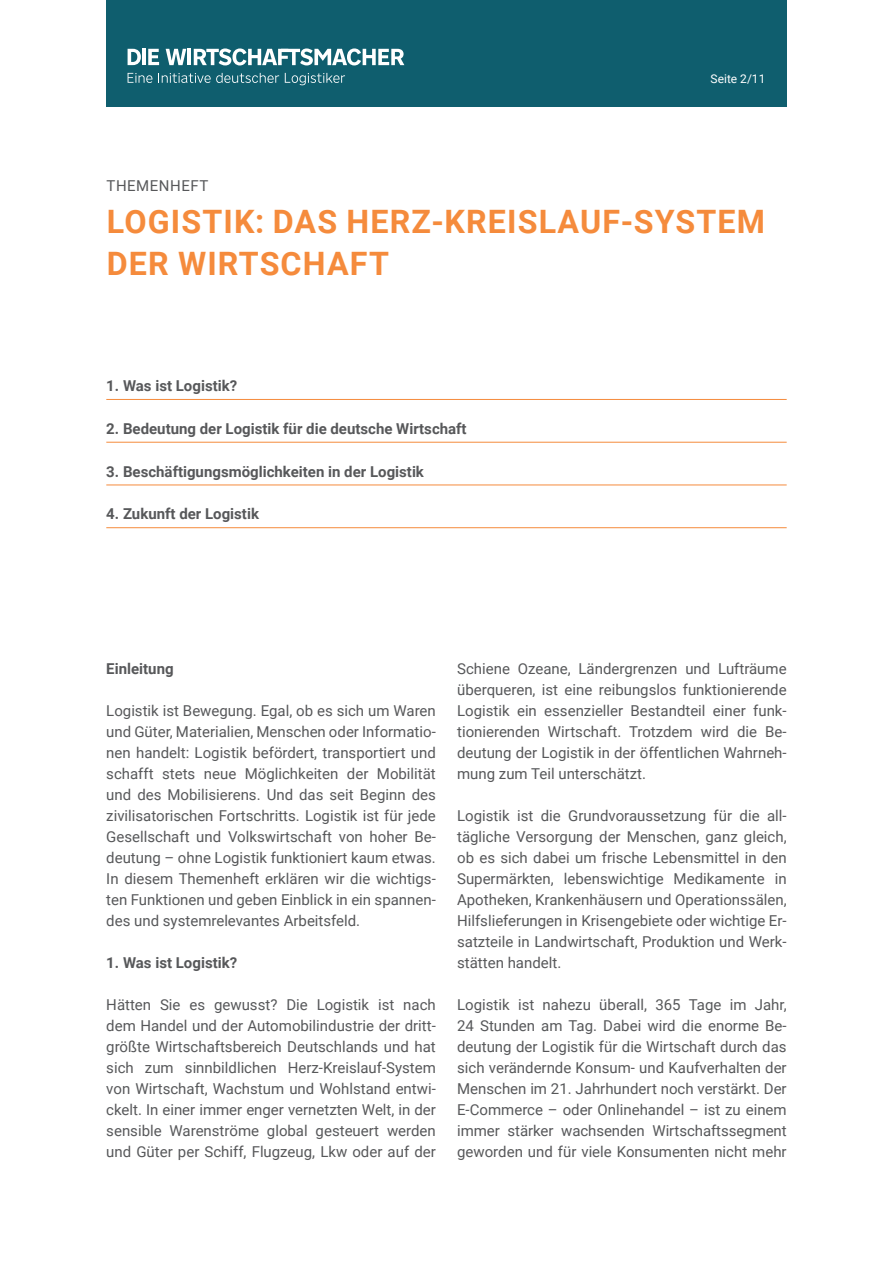
<style>
.page{position:relative;width:893px;height:1263px;background:#fff}
.page>*{position:absolute;margin:0;border:0;box-sizing:border-box;transform-origin:0 0}
.t1{font:700 32.25px/42px "Roboto";letter-spacing:.035em;color:#f58b3c}
.t2{font:15px/21px "Roboto";color:#57585a;text-align:justify}
.t3{font:700 15px "Roboto";color:#57585a}
.t4{font:15px "Roboto";letter-spacing:.035em;color:#57585a}
.t5{font:12px "Roboto";color:#fff}
</style>
<div class="page">
<hr style="left:106px;top:399px;width:681px;height:1px;background:#f58b3c">
<hr style="left:106px;top:442px;width:681px;height:1px;background:#f58b3c">
<hr style="left:106px;top:485px;width:681px;height:1px;background:#f58b3c">
<hr style="left:106px;top:527px;width:681px;height:1px;background:#f58b3c">
<div style="left:106px;top:0;width:681px;height:106px;background:#0f5e6e"></div>
<svg style="left:166px;top:49px;width:20px;height:16px"></svg>
<hr style="left:188px;top:49px;width:3px;height:16px;background:#fff">
<svg style="left:194px;top:48px;width:210px;height:17px"></svg>
<svg style="left:128px;top:49px;width:13px;height:16px"></svg>
<hr style="left:142px;top:49px;width:4px;height:16px;background:#fff">
<svg style="left:148px;top:49px;width:11px;height:16px"></svg>
<svg style="left:128px;top:73px;width:24px;height:10px"></svg>
<svg style="left:161px;top:73px;width:118px;height:10px"></svg>
<svg style="left:285px;top:73px;width:60px;height:12px"></svg>
<p class="t5" style="left:711px;top:70px;width:56px">Seite 2/11</p>
<p class="t5" style="left:709px;top:71px;width:58px">Seite 2/XX</p>
<p class="t4" style="left:107px;top:176px;width:103px">THEMENHEFT</p>
<h1 class="t1" style="left:107px;top:200px;width:660px">LOGISTIK: DAS HERZ-KREISLAUF-SYSTEM<br>DER WIRTSCHAFT</h1>
<p class="t3" style="left:106px;top:375px;width:132px">1. Was ist Logistik?</p>
<p class="t3" style="left:106px;top:418px;width:362px">2. Bedeutung der Logistik für die deutsche Wirtschaft</p>
<p class="t3" style="left:106px;top:461px;width:319px">3. Beschäftigungsmöglichkeiten in der Logistik</p>
<p class="t3" style="left:106px;top:503px;width:154px">4. Zukunft der Logistik</p>
<p class="t3" style="left:106px;top:659px;width:69px">Einleitung</p>
<p class="t2" style="left:106px;top:700px;width:331px">Logistik ist Bewegung. Egal, ob es sich um Waren und Güter, Materialien, Menschen oder Informatio&shy;nen handelt: Logistik befördert, transportiert und schafft stets neue Möglichkeiten der Mobilität und des Mobilisierens. Und das seit Beginn des zivilisatorischen Fortschritts. Logistik ist für jede Gesellschaft und Volkswirtschaft von hoher Be&shy;deutung – ohne Logistik funktioniert kaum etwas.<br>In diesem Themenheft erklären wir die wichtigs&shy;ten Funktionen und geben Einblick in ein spannen&shy;des und systemrelevantes Arbeitsfeld.</p>
<p class="t3" style="left:106px;top:953px;width:132px">1. Was ist Logistik?</p>
<p class="t2" style="left:106px;top:994px;width:331px">Hätten Sie es gewusst? Die Logistik ist nach dem Handel und der Automobilindustrie der dritt&shy;größte Wirtschaftsbereich Deutschlands und hat sich zum sinnbildlichen Herz-Kreislauf-System von Wirtschaft, Wachstum und Wohlstand entwi&shy;ckelt. In einer immer enger vernetzten Welt, in der sensible Warenströme global gesteuert werden und Güter per Schiff, Flugzeug, Lkw oder auf der</p>
<p class="t2" style="left:457px;top:658px;width:331px">Schiene Ozeane, Ländergrenzen und Lufträume überqueren, ist eine reibungslos funktionierende Logistik ein essenzieller Bestandteil einer funk&shy;tionierenden Wirtschaft. Trotzdem wird die Be&shy;deutung der Logistik in der öffentlichen Wahrneh&shy;mung zum Teil unterschätzt.</p>
<p class="t2" style="left:457px;top:805px;width:331px">Logistik ist die Grundvoraussetzung für die all&shy;tägliche Versorgung der Menschen, ganz gleich, ob es sich dabei um frische Lebensmittel in den Supermärkten, lebenswichtige Medikamente in Apotheken, Krankenhäusern und Operationssälen, Hilfslieferungen in Krisengebiete oder wichtige Er&shy;satzteile in Landwirtschaft, Produktion und Werk&shy;stätten handelt.</p>
<p class="t2" style="left:457px;top:994px;width:331px">Logistik ist nahezu überall, 365 Tage im Jahr, 24 Stunden am Tag. Dabei wird die enorme Be&shy;deutung der Logistik für die Wirtschaft durch das sich verändernde Konsum- und Kaufverhalten der Menschen im 21. Jahrhundert noch verstärkt. Der E-Commerce – oder Onlinehandel – ist zu einem immer stärker wachsenden Wirtschaftssegment geworden und für viele Konsumenten nicht mehr</p>
</div>
